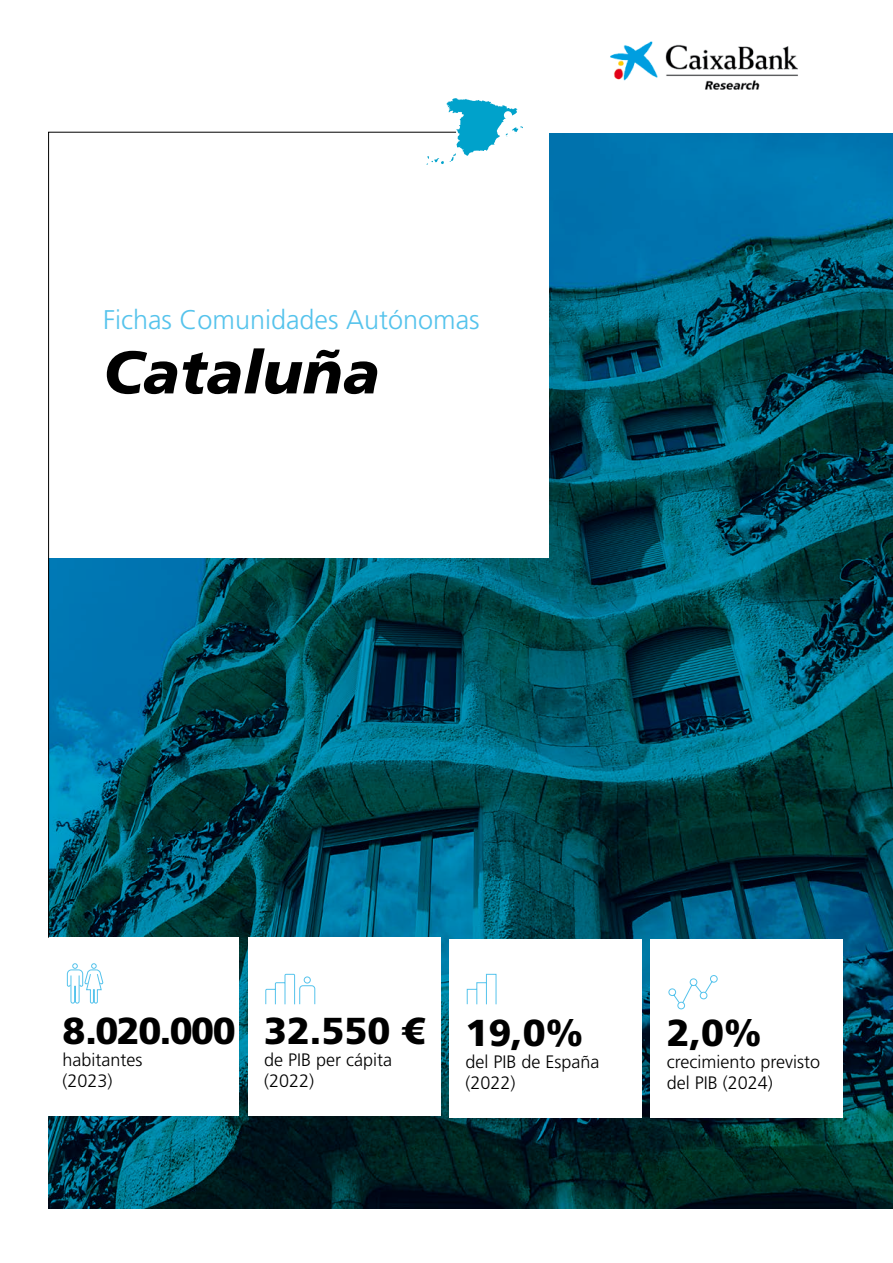
<style>
.page{position:relative;width:893px;height:1263px;background:#fff}
.page>*{position:absolute;margin:0;border:0;box-sizing:border-box;transform-origin:0 0}
.t1{font:italic 900 60px "Frutiger LT Std";color:#000}
.t2{font:900 37.5px "Frutiger LT Std";letter-spacing:-.02em;color:#000}
.t3{font:300 27px "Frutiger LT Std";color:#55c3ec}
.t4{font:300 18px/21.6px "Frutiger LT Std";color:#000}
</style>
<div class="page">
<img style="left:49px;top:133px;width:844px;height:1076px">
<div style="left:0;top:0;width:549px;height:558px;background:#fff"></div>
<img style="left:610px;top:41px;width:188px;height:49px">
<div style="left:46px;top:937px;width:193px;height:179px;background:#fff"></div>
<div style="left:651px;top:939px;width:192px;height:179px;background:#fff"></div>
<div style="left:449px;top:939px;width:193px;height:179px;background:#fff"></div>
<svg style="left:466px;top:973px;width:31px;height:32px"></svg>
<div style="left:248px;top:937px;width:193px;height:179px;background:#fff"></div>
<svg style="left:265px;top:973px;width:51px;height:32px"></svg>
<svg style="left:668px;top:975px;width:50px;height:35px"></svg>
<svg style="left:66px;top:963px;width:38px;height:41px"></svg>
<svg style="left:426px;top:98px;width:97px;height:58px"></svg>
<svg style="left:48px;top:132px;width:408px;height:806px"></svg>
<h3 class="t3" style="left:103px;top:304px;width:378px">Fichas Comunidades Autónomas</h3>
<h1 class="t1" style="left:103px;top:337px;width:278px">Cataluña</h1>
<h2 class="t2" style="left:63px;top:1008px;width:175px">8.020.000</h2>
<p class="t4" style="left:63px;top:1049px;width:82px">habitantes (2023)</p>
<h2 class="t2" style="left:264px;top:1008px;width:162px">32.550 €</h2>
<p class="t4" style="left:264px;top:1049px;width:130px">de PIB per cápita (2022)</p>
<h2 class="t2" style="left:465px;top:1010px;width:119px">19,0%</h2>
<p class="t4" style="left:465px;top:1051px;width:136px">del PIB de España (2022)</p>
<h2 class="t2" style="left:667px;top:1010px;width:96px">2,0%</h2>
<p class="t4" style="left:667px;top:1051px;width:155px">crecimiento previsto del PIB (2024)</p>
</div>
